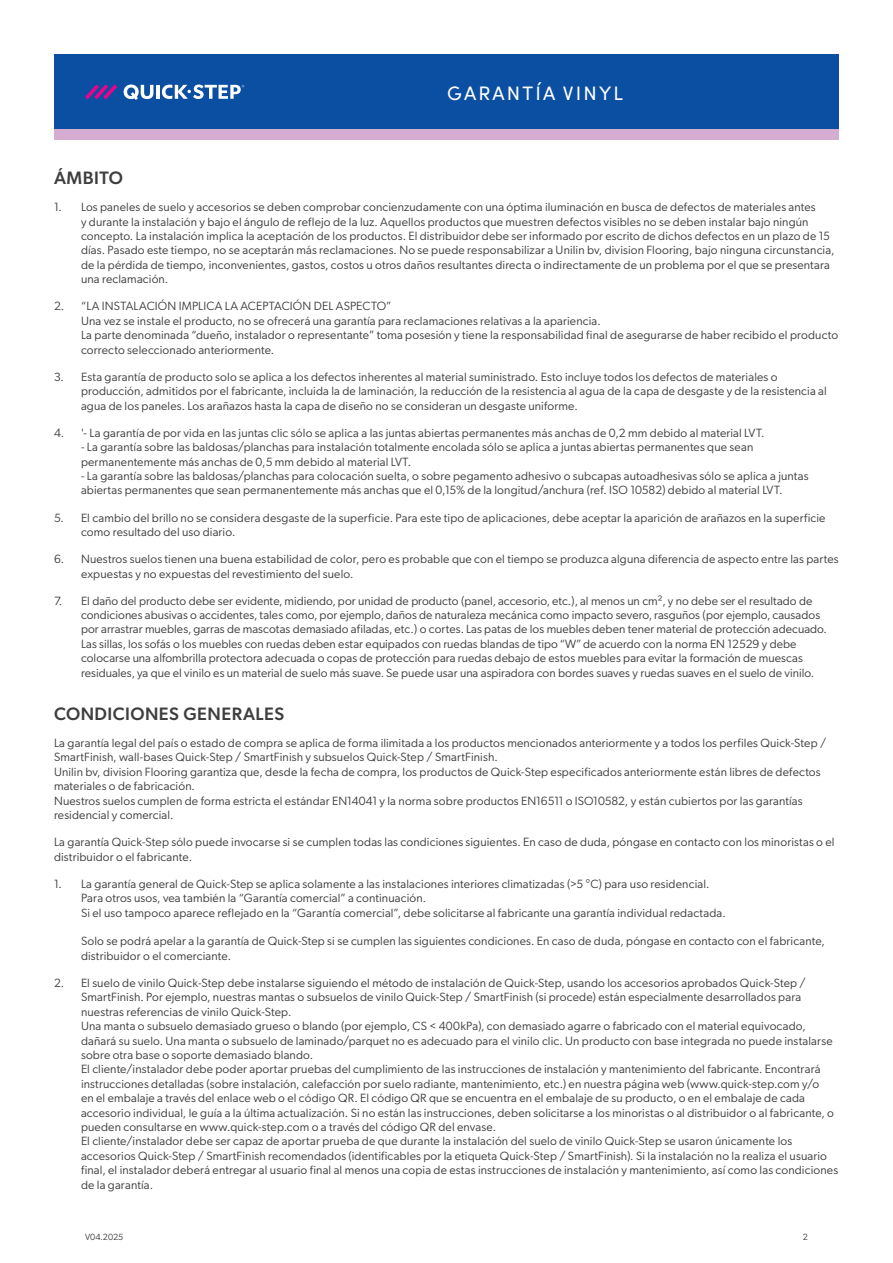
<style>
.page{position:relative;width:893px;height:1263px;background:#fff}
.page>*{position:absolute;margin:0;border:0;box-sizing:border-box;transform-origin:0 0}
.t1{font:19.5px "Sofia Pro";letter-spacing:.11em;color:#fff}
.Titel{font:500 18px "Gibson";letter-spacing:.025em;color:#3e3e3f}
.Body{font:12px/14.4px "Gibson";letter-spacing:.01em;color:#3e3e3f}
.t2{font:9px "Gibson";color:#3e3e3f}
</style>
<div class="page">
<div style="left:54px;top:54px;width:785px;height:75px;background:#0a4fa2"></div>
<div style="left:54px;top:129px;width:785px;height:11px;background:#d4add0"></div>
<svg style="left:85px;top:84px;width:32px;height:15px"></svg>
<svg style="left:124px;top:85px;width:29px;height:15px"></svg>
<hr style="left:156px;top:85px;width:4px;height:14px;background:#fff">
<svg style="left:162px;top:85px;width:82px;height:14px"></svg>
<h1 class="t1" style="left:447px;top:79px;width:177px">GARANTÍA VINYL</h1>
<p class="Titel" style="left:54px;top:165px;width:70px">ÁMBITO</p>
<p class="Body" style="left:81px;top:199px;width:755px;text-indent:-27px">1. Los paneles de suelo y accesorios se deben comprobar concienzudamente con una óptima iluminación en busca de defectos de materiales antes<br>y durante la instalación y bajo el ángulo de reflejo de la luz. Aquellos productos que muestren defectos visibles no se deben instalar bajo ningún concepto. La instalación implica la aceptación de los productos. El distribuidor debe ser informado por escrito de dichos defectos en un plazo de 15 días. Pasado este tiempo, no se aceptarán más reclamaciones. No se puede responsabilizar a Unilin bv, division Flooring, bajo ninguna circunstancia, de la pérdida de tiempo, inconvenientes, gastos, costos u otros daños resultantes directa o indirectamente de un problema por el que se presentara una reclamación.</p>
<p class="Body" style="left:81px;top:298px;width:759px;text-indent:-27px">2. “LA INSTALACIÓN IMPLICA LA ACEPTACIÓN DEL ASPECTO”<br>Una vez se instale el producto, no se ofrecerá una garantía para reclamaciones relativas a la apariencia.<br>La parte denominada “dueño, instalador o representante” toma posesión y tiene la responsabilidad final de asegurarse de haber recibido el producto correcto seleccionado anteriormente.</p>
<p class="Body" style="left:81px;top:369px;width:747px;text-indent:-27px">3. Esta garantía de producto solo se aplica a los defectos inherentes al material suministrado. Esto incluye todos los defectos de materiales o producción, admitidos por el fabricante, incluida la de laminación, la reducción de la resistencia al agua de la capa de desgaste y de la resistencia al agua de los paneles. Los arañazos hasta la capa de diseño no se consideran un desgaste uniforme.</p>
<p class="Body" style="left:54px;top:425px;width:712px">4. '- La garantía de por vida en las juntas clic sólo se aplica a las juntas abiertas permanentes más anchas de 0,2 mm debido al material LVT.</p>
<p class="Body" style="left:81px;top:439px;width:674px">- La garantía sobre las baldosas/planchas para instalación totalmente encolada sólo se aplica a juntas abiertas permanentes que sean permanentemente más anchas de 0,5 mm debido al material LVT.</p>
<p class="Body" style="left:81px;top:468px;width:729px">- La garantía sobre las baldosas/planchas para colocación suelta, o sobre pegamento adhesivo o subcapas autoadhesivas sólo se aplica a juntas abiertas permanentes que sean permanentemente más anchas que el 0,15% de la longitud/anchura (ref. ISO 10582) debido al material LVT.</p>
<p class="Body" style="left:81px;top:509px;width:746px;text-indent:-27px">5. El cambio del brillo no se considera desgaste de la superficie. Para este tipo de aplicaciones, debe aceptar la aparición de arañazos en la superficie como resultado del uso diario.</p>
<p class="Body" style="left:81px;top:551px;width:759px;text-indent:-27px">6. Nuestros suelos tienen una buena estabilidad de color, pero es probable que con el tiempo se produzca alguna diferencia de aspecto entre las partes expuestas y no expuestas del revestimiento del suelo.</p>
<p class="Body" style="left:81px;top:593px;width:747px;text-indent:-27px">7. El daño del producto debe ser evidente, midiendo, por unidad de producto (panel, accesorio, etc.), al menos un cm², y no debe ser el resultado de condiciones abusivas o accidentes, tales como, por ejemplo, daños de naturaleza mecánica como impacto severo, rasguños (por ejemplo, causados por arrastrar muebles, garras de mascotas demasiado afiladas, etc.) o cortes. Las patas de los muebles deben tener material de protección adecuado.<br>Las sillas, los sofás o los muebles con ruedas deben estar equipados con ruedas blandas de tipo “W” de acuerdo con la norma EN 12529 y debe colocarse una alfombrilla protectora adecuada o copas de protección para ruedas debajo de estos muebles para evitar la formación de muescas residuales, ya que el vinilo es un material de suelo más suave. Se puede usar una aspiradora con bordes suaves y ruedas suaves en el suelo de vinilo.</p>
<p class="Titel" style="left:54px;top:701px;width:232px">CONDICIONES GENERALES</p>
<p class="Body" style="left:54px;top:735px;width:774px">La garantía legal del país o estado de compra se aplica de forma ilimitada a los productos mencionados anteriormente y a todos los perfiles Quick-Step / SmartFinish, wall-bases Quick-Step / SmartFinish y subsuelos Quick-Step / SmartFinish.<br>Unilin bv, division Flooring garantiza que, desde la fecha de compra, los productos de Quick-Step especificados anteriormente están libres de defectos materiales o de fabricación.<br>Nuestros suelos cumplen de forma estricta el estándar EN14041 y la norma sobre productos EN16511 o ISO10582, y están cubiertos por las garantías residencial y comercial.</p>
<p class="Body" style="left:54px;top:834px;width:782px">La garantía Quick-Step sólo puede invocarse si se cumplen todas las condiciones siguientes. En caso de duda, póngase en contacto con los minoristas o el distribuidor o el fabricante.</p>
<p class="Body" style="left:81px;top:876px;width:646px;text-indent:-27px">1. La garantía general de Quick-Step se aplica solamente a las instalaciones interiores climatizadas (&gt;5 °C) para uso residencial.<br>Para otros usos, vea también la “Garantía comercial” a continuación.<br>Si el uso tampoco aparece reflejado en la “Garantía comercial”, debe solicitarse al fabricante una garantía individual redactada.</p>
<p class="Body" style="left:81px;top:933px;width:745px">Solo se podrá apelar a la garantía de Quick-Step si se cumplen las siguientes condiciones. En caso de duda, póngase en contacto con el fabricante, distribuidor o el comerciante.</p>
<p class="Body" style="left:81px;top:975px;width:759px;text-indent:-27px">2. El suelo de vinilo Quick-Step debe instalarse siguiendo el método de instalación de Quick-Step, usando los accesorios aprobados Quick-Step / SmartFinish. Por ejemplo, nuestras mantas o subsuelos de vinilo Quick-Step / SmartFinish (si procede) están especialmente desarrollados para nuestras referencias de vinilo Quick-Step.<br>Una manta o subsuelo demasiado grueso o blando (por ejemplo, CS &lt; 400kPa), con demasiado agarre o fabricado con el material equivocado, dañará su suelo. Una manta o subsuelo de laminado/parquet no es adecuado para el vinilo clic. Un producto con base integrada no puede instalarse sobre otra base o soporte demasiado blando.<br>El cliente/instalador debe poder aportar pruebas del cumplimiento de las instrucciones de instalación y mantenimiento del fabricante. Encontrará instrucciones detalladas (sobre instalación, calefacción por suelo radiante, mantenimiento, etc.) en nuestra página web (www.quick-step.com y/o<br>en el embalaje a través del enlace web o el código QR. El código QR que se encuentra en el embalaje de su producto, o en el embalaje de cada accesorio individual, le guía a la última actualización. Si no están las instrucciones, deben solicitarse a los minoristas o al distribuidor o al fabricante, o pueden consultarse en www.quick-step.com o a través del código QR del envase.<br>El cliente/instalador debe ser capaz de aportar prueba de que durante la instalación del suelo de vinilo Quick-Step se usaron únicamente los accesorios Quick-Step / SmartFinish recomendados (identificables por la etiqueta Quick-Step / SmartFinish). Si la instalación no la realiza el usuario final, el instalador deberá entregar al usuario final al menos una copia de estas instrucciones de instalación y mantenimiento, así como las condiciones de la garantía.</p>
<p class="t2" style="left:85px;top:1231px;width:40px">V04.2025</p>
<p class="t2" style="left:803px;top:1230px;width:7px">2</p>
</div>
